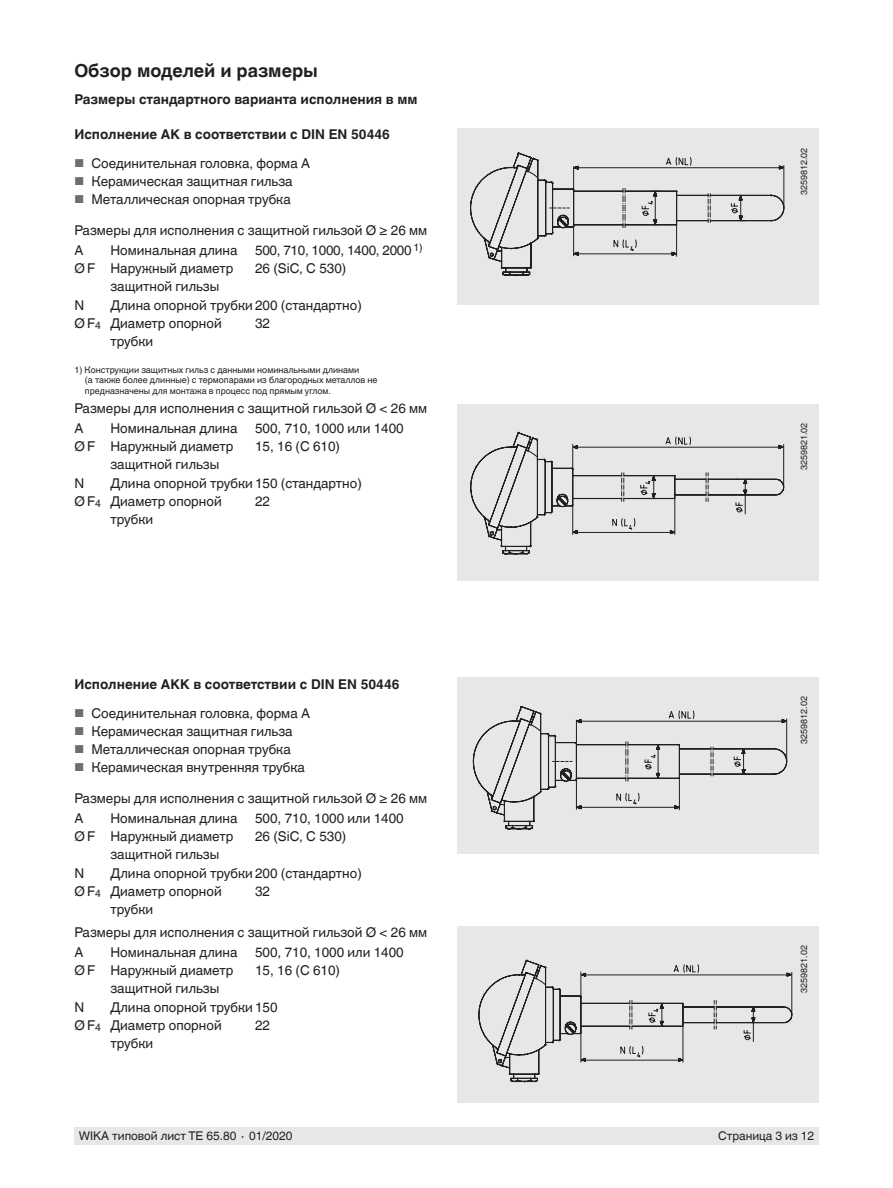
<style>
.page{position:relative;width:893px;height:1188px;background:#fff}
.page>*{position:absolute;margin:0;border:0;box-sizing:border-box;transform-origin:0 0}
.t1{font:700 18px "Helvetica World";color:#231f20}
.t2{font:13.5px/20px "Helvetica World";color:#231f20}
.t3{font:700 13.5px "Helvetica World";color:#231f20}
.t4{font:13.5px "Helvetica World";letter-spacing:-.02em;color:#231f20}
.t5{font:12px "Helvetica World";color:#231f20}
.t6{font:9px/10.5px "Helvetica World";color:#231f20}
.s1{font-size:11.55px;color:#6c6d70}
</style>
<div class="page">
<div style="left:74px;top:1128px;width:745px;height:17px;background:#e6e7e9"></div>
<div style="left:457px;top:128px;width:362px;height:176px;background:#e6e7e9"></div>
<div style="left:457px;top:404px;width:362px;height:176px;background:#e6e7e9"></div>
<div style="left:457px;top:677px;width:362px;height:177px;background:#e6e7e9"></div>
<div style="left:457px;top:926px;width:362px;height:177px;background:#e6e7e9"></div>
<svg style="left:470px;top:152px;width:314px;height:125px"></svg>
<svg style="left:470px;top:431px;width:314px;height:124px"></svg>
<svg style="left:473px;top:706px;width:314px;height:124px"></svg>
<svg style="left:478px;top:959px;width:315px;height:124px"></svg>
<h1 class="t1" style="left:74px;top:60px;width:245px">Обзор моделей и размеры</h1>
<p class="t3" style="left:74px;top:91px;width:345px">Размеры стандартного варианта исполнения в мм</p>
<p class="t3" style="left:74px;top:127px;width:317px">Исполнение AK в соответствии с DIN EN 50446</p>
<p class="t2" style="left:74px;top:153px;width:237px"><span class="s1">■</span> Соединительная головка, форма А</p>
<p class="t2" style="left:74px;top:171px;width:220px"><span class="s1">■</span> Керамическая защитная гильза</p>
<p class="t2" style="left:74px;top:189px;width:218px"><span class="s1">■</span> Металлическая опорная трубка</p>
<p class="t2" style="left:74px;top:221px;width:354px">Размеры для исполнения с защитной гильзой Ø ≥ 26 мм<br>A</p>
<p class="t2" style="left:110px;top:241px;width:129px">Номинальная длина</p>
<p class="t4" style="left:255px;top:243px;width:169px">500, 710, 1000, 1400, 2000 <sup>1)</sup></p>
<p class="t2" style="left:110px;top:260px;width:124px;line-height:18px;text-indent:-36px">Ø F Наружный диаметр защитной гильзы</p>
<p class="t2" style="left:255px;top:259px;width:93px">26 (SiC, C 530)</p>
<p class="t2" style="left:74px;top:295px;width:11px">N</p>
<p class="t2" style="left:110px;top:295px;width:253px">Длина опорной трубки 200 (стандартно)</p>
<p class="t2" style="left:74px;top:313px;width:149px">Ø F<sub>4</sub> Диаметр опорной</p>
<p class="t2" style="left:110px;top:331px;width:44px">трубки</p>
<p class="t2" style="left:255px;top:313px;width:17px">32</p>
<p class="t6" style="left:85px;top:364px;width:294px;text-indent:-11px">1) Конструкции защитных гильз с данными номинальными длинами<br>(а также более длинные) с термопарами из благородных металлов не предназначены для монтажа в процесс под прямым углом.</p>
<p class="t2" style="left:74px;top:399px;width:354px">Размеры для исполнения с защитной гильзой Ø &lt; 26 мм<br>A</p>
<p class="t2" style="left:110px;top:419px;width:129px">Номинальная длина</p>
<p class="t2" style="left:255px;top:419px;width:150px">500, 710, 1000 или 1400</p>
<p class="t2" style="left:110px;top:438px;width:124px;line-height:18px;text-indent:-36px">Ø F Наружный диаметр защитной гильзы</p>
<p class="t2" style="left:255px;top:437px;width:86px">15, 16 (C 610)</p>
<p class="t2" style="left:74px;top:473px;width:11px">N</p>
<p class="t2" style="left:110px;top:473px;width:253px">Длина опорной трубки 150 (стандартно)</p>
<p class="t2" style="left:74px;top:491px;width:149px">Ø F<sub>4</sub> Диаметр опорной</p>
<p class="t2" style="left:110px;top:509px;width:44px">трубки</p>
<p class="t2" style="left:255px;top:491px;width:17px">22</p>
<p class="t3" style="left:74px;top:677px;width:327px">Исполнение AKK в соответствии с DIN EN 50446</p>
<p class="t2" style="left:74px;top:703px;width:237px"><span class="s1">■</span> Соединительная головка, форма А</p>
<p class="t2" style="left:74px;top:721px;width:220px"><span class="s1">■</span> Керамическая защитная гильза</p>
<p class="t2" style="left:74px;top:739px;width:218px"><span class="s1">■</span> Металлическая опорная трубка</p>
<p class="t2" style="left:74px;top:757px;width:232px"><span class="s1">■</span> Керамическая внутренняя трубка</p>
<p class="t2" style="left:74px;top:789px;width:354px">Размеры для исполнения с защитной гильзой Ø ≥ 26 мм<br>A</p>
<p class="t2" style="left:110px;top:808px;width:129px">Номинальная длина</p>
<p class="t2" style="left:255px;top:808px;width:150px">500, 710, 1000 или 1400</p>
<p class="t2" style="left:110px;top:828px;width:124px;line-height:18px;text-indent:-36px">Ø F Наружный диаметр защитной гильзы</p>
<p class="t2" style="left:255px;top:827px;width:93px">26 (SiC, C 530)</p>
<p class="t2" style="left:74px;top:863px;width:11px">N</p>
<p class="t2" style="left:110px;top:863px;width:253px">Длина опорной трубки 200 (стандартно)</p>
<p class="t2" style="left:74px;top:881px;width:149px">Ø F<sub>4</sub> Диаметр опорной</p>
<p class="t2" style="left:110px;top:899px;width:44px">трубки</p>
<p class="t2" style="left:255px;top:881px;width:17px">32</p>
<p class="t2" style="left:74px;top:923px;width:354px">Размеры для исполнения с защитной гильзой Ø &lt; 26 мм<br>A</p>
<p class="t2" style="left:110px;top:943px;width:129px">Номинальная длина</p>
<p class="t2" style="left:255px;top:943px;width:150px">500, 710, 1000 или 1400</p>
<p class="t2" style="left:110px;top:962px;width:124px;line-height:18px;text-indent:-36px">Ø F Наружный диаметр защитной гильзы</p>
<p class="t2" style="left:255px;top:961px;width:86px">15, 16 (C 610)</p>
<p class="t2" style="left:74px;top:997px;width:11px">N</p>
<p class="t2" style="left:110px;top:997px;width:169px">Длина опорной трубки 150</p>
<p class="t2" style="left:74px;top:1015px;width:149px">Ø F<sub>4</sub> Диаметр опорной</p>
<p class="t2" style="left:110px;top:1033px;width:44px">трубки</p>
<p class="t2" style="left:255px;top:1015px;width:17px">22</p>
<p class="t6" style="left:799px;top:195px;width:49px;rotate:-90deg">3259812.02</p>
<p class="t6" style="left:799px;top:470px;width:49px;rotate:-90deg">3259821.02</p>
<p class="t6" style="left:799px;top:744px;width:49px;rotate:-90deg">3259812.02</p>
<p class="t6" style="left:799px;top:993px;width:49px;rotate:-90deg">3259821.02</p>
<p class="t5" style="left:79px;top:1129px;width:215px">WIKA типовой лист TE 65.80 ∙ 01/2020</p>
<p class="t5" style="left:718px;top:1129px;width:98px">Страница 3 из 12</p>
</div>
